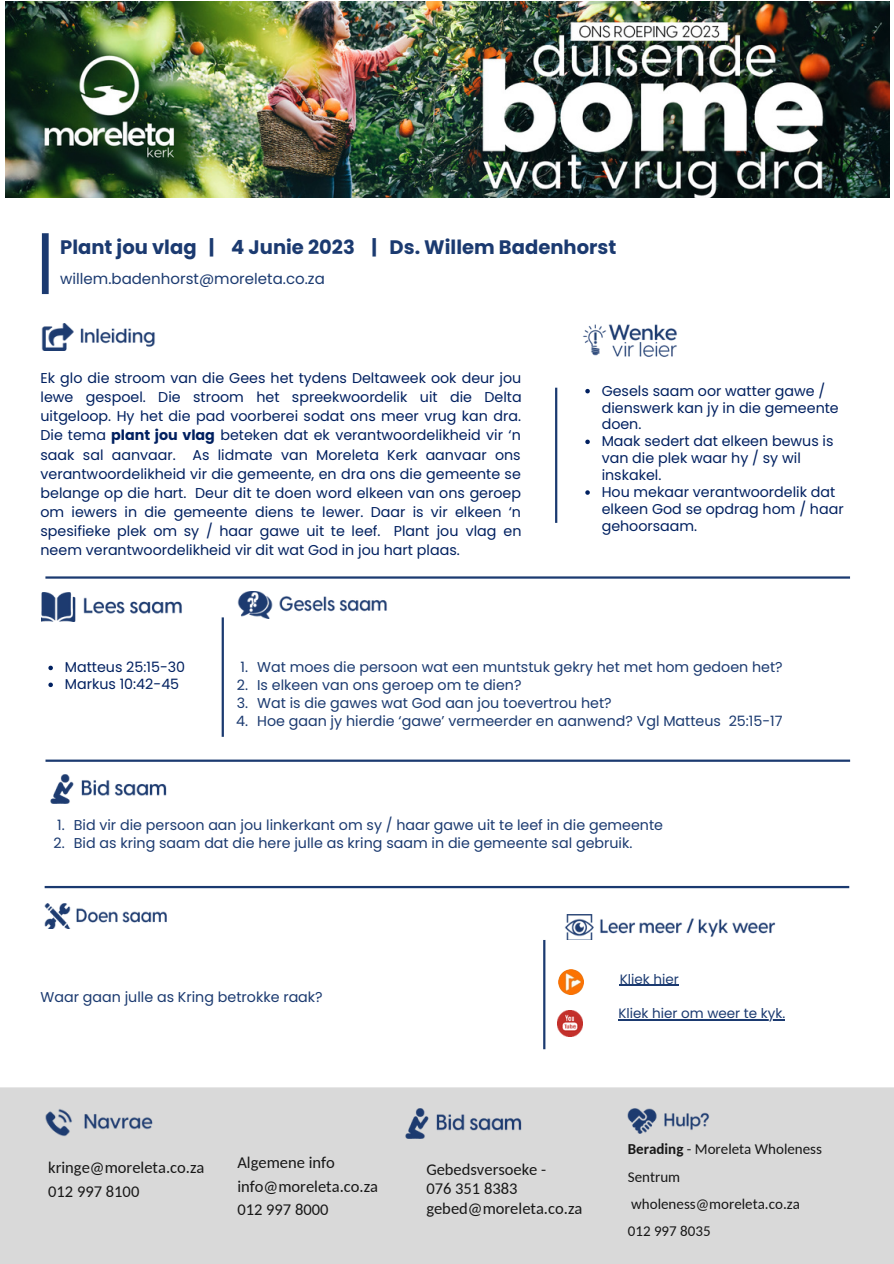
<style>
.page{position:relative;width:894px;height:1264px;background:#fff}
.page>*{position:absolute;margin:0;border:0;box-sizing:border-box;transform-origin:0 0}
.t1{font:700 19.5px "Poppins";color:#1b3a70}
.t2{font:16.5px "Carlito";color:#171717}
.t3{font:15px/27px "Carlito";color:#171717}
.t4{font:15px "Poppins";color:#1b3a70}
.t5{font:14.25px/19.2px "Poppins";color:#002060}
.t6{font:14.25px/18px "Poppins";color:#1b3a70;text-align:center}
.t7{font:13.5px "Poppins";color:#1b3a70}
.s1{font-weight:700}
</style>
<div class="page">
<img style="left:5px;top:1px;width:884px;height:196px">
<svg style="left:42px;top:233px;width:7px;height:61px"></svg>
<img style="left:583px;top:324px;width:94px;height:33px">
<img style="left:42px;top:323px;width:113px;height:27px">
<div style="left:0;top:1087px;width:893px;height:176px;background:#d9d9d9"></div>
<img style="left:42px;top:592px;width:140px;height:30px">
<img style="left:405px;top:1108px;width:120px;height:30px">
<img style="left:627px;top:1108px;width:86px;height:25px">
<hr style="left:555px;top:387px;width:2px;height:136px;background:#1b3a70">
<hr style="left:45px;top:576px;width:804px;height:2px;background:#1b3a70">
<img style="left:45px;top:1108px;width:112px;height:28px">
<svg style="left:585px;top:389px;width:4px;height:4px"></svg>
<svg style="left:585px;top:439px;width:4px;height:5px"></svg>
<svg style="left:585px;top:490px;width:4px;height:5px"></svg>
<img style="left:237px;top:591px;width:150px;height:27px">
<img style="left:44px;top:904px;width:123px;height:24px">
<img style="left:558px;top:969px;width:25px;height:25px">
<img style="left:557px;top:1010px;width:26px;height:26px">
<hr style="left:619px;top:984px;width:59px;height:1px;background:#1b3a70">
<hr style="left:618px;top:1019px;width:167px;height:1px;background:#1b3a70">
<img style="left:564px;top:914px;width:212px;height:25px">
<hr style="left:45px;top:886px;width:804px;height:2px;background:#1b3a70">
<hr style="left:543px;top:940px;width:2px;height:109px;background:#1b3a70">
<svg style="left:48px;top:665px;width:5px;height:5px"></svg>
<svg style="left:48px;top:682px;width:5px;height:5px"></svg>
<hr style="left:221px;top:617px;width:3px;height:119px;background:#1b3a70">
<hr style="left:45px;top:759px;width:804px;height:2px;background:#1b3a70">
<img style="left:50px;top:774px;width:117px;height:29px">
<p class="t1" style="left:60px;top:233px;width:557px">Plant jou vlag | 4 Junie 2023 | Ds. Willem Badenhorst</p>
<p class="t4" style="left:60px;top:268px;width:266px">willem.badenhorst@moreleta.co.za</p>
<p class="t5" style="left:40px;top:368px;width:482px;text-align:justify">Ek glo die stroom van die Gees het tydens Deltaweek ook deur jou lewe gespoel. Die stroom het spreekwoordelik uit die Delta uitgeloop. Hy het die pad voorberei sodat ons meer vrug kan dra.<br>Die tema <span class="s1">plant jou vlag</span> beteken dat ek verantwoordelikheid vir ‘n saak sal aanvaar. As lidmate van Moreleta Kerk aanvaar ons verantwoordelikheid vir die gemeente, en dra ons die gemeente se belange op die hart. Deur dit te doen word elkeen van ons geroep om iewers in die gemeente diens te lewer. Daar is vir elkeen ‘n spesifieke plek om sy / haar gawe uit te leef. Plant jou vlag en neem verantwoordelikheid vir dit wat God in jou hart plaas.</p>
<p class="t5" style="left:601px;top:382px;width:238px;line-height:17px">Gesels saam oor watter gawe / dienswerk kan jy in die gemeente doen.</p>
<p class="t5" style="left:601px;top:433px;width:233px;line-height:17px">Maak sedert dat elkeen bewus is van die plek waar hy / sy wil inskakel.</p>
<p class="t5" style="left:601px;top:483px;width:243px;line-height:17px">Hou mekaar verantwoordelik dat elkeen God se opdrag hom / haar gehoorsaam.</p>
<p class="t5" style="left:65px;top:658px;width:122px">Matteus 25:15-30</p>
<p class="t5" style="left:65px;top:674px;width:116px">Markus 10:42-45</p>
<p class="t6" style="left:236px;top:658px;width:13px">1.<br>2.<br>3.<br>4.</p>
<p class="t6" style="left:257px;top:658px;width:527px">Wat moes die persoon wat een muntstuk gekry het met hom gedoen het?</p>
<p class="t6" style="left:257px;top:676px;width:266px">Is elkeen van ons geroep om te dien?</p>
<p class="t6" style="left:257px;top:694px;width:356px">Wat is die gawes wat God aan jou toevertrou het?</p>
<p class="t6" style="left:257px;top:712px;width:527px">Hoe gaan jy hierdie ‘gawe’ vermeerder en aanwend? Vgl Matteus 25:15-17</p>
<p class="t6" style="left:54px;top:816px;width:13px;text-align:left">1.<br>2.</p>
<p class="t6" style="left:74px;top:816px;width:590px">Bid vir die persoon aan jou linkerkant om sy / haar gawe uit te leef in die gemeente</p>
<p class="t6" style="left:74px;top:834px;width:560px">Bid as kring saam dat die here julle as kring saam in die gemeente sal gebruik.</p>
<p class="t6" style="left:40px;top:987px;width:284px">Waar gaan julle as Kring betrokke raak?</p>
<p class="t2" style="left:48px;top:1160px;width:158px">kringe@moreleta.co.za</p>
<p class="t2" style="left:48px;top:1184px;width:93px">012 997 8100</p>
<p class="t2" style="left:237px;top:1155px;width:99px">Algemene info</p>
<p class="t2" style="left:237px;top:1179px;width:142px">info@moreleta.co.za</p>
<p class="t2" style="left:237px;top:1202px;width:93px">012 997 8000</p>
<p class="t7" style="left:619px;top:969px;width:61px">Kliek hier</p>
<p class="t7" style="left:618px;top:1004px;width:168px">Kliek hier om weer te kyk.</p>
<p class="t2" style="left:426px;top:1162px;width:121px">Gebedsversoeke -</p>
<p class="t2" style="left:426px;top:1181px;width:93px">076 351 8383</p>
<p class="t2" style="left:426px;top:1201px;width:157px">gebed@moreleta.co.za</p>
<p class="t3" style="left:627px;top:1137px;width:196px"><span class="s1">Berading</span> - Moreleta Wholeness<br>Sentrum</p>
<p class="t3" style="left:631px;top:1191px;width:170px">wholeness@moreleta.co.za</p>
<p class="t3" style="left:627px;top:1218px;width:84px">012 997 8035</p>
</div>
